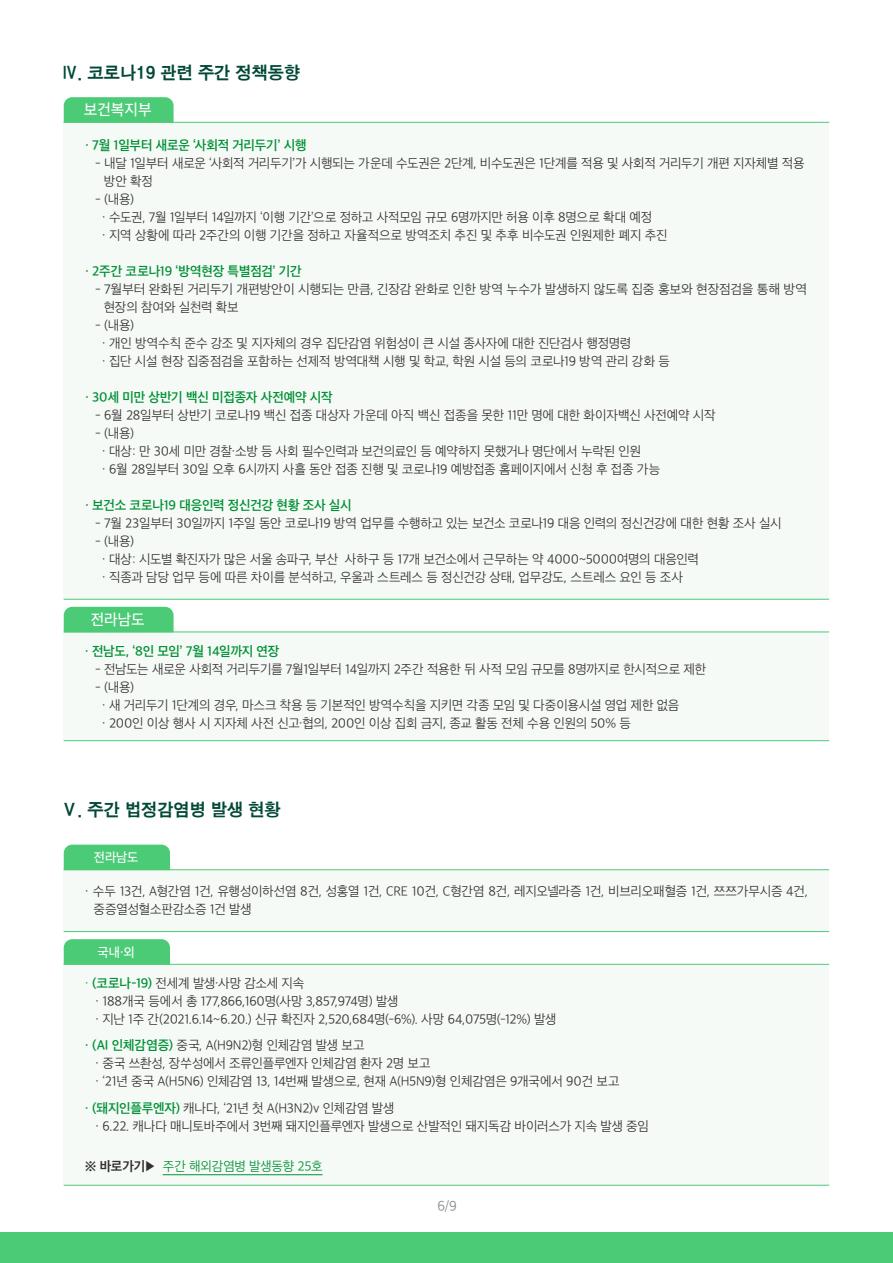
<style>
.page{position:relative;width:893px;height:1263px;background:#fff}
.page>*{position:absolute;margin:0;border:0;box-sizing:border-box;transform-origin:0 0}
.t1{font:18px "SD Gothic c Bd";color:#004837}
.t2{font:15px "SD Gothic Neoa e Md";color:#fff}
.t3{font:13.5px "SD Gothic Neoa c Lt";color:#898989}
.t4{font:12.75px/18px "SD Gothic Neoa c Lt";letter-spacing:-.02em;color:#33302f}
.t5{font:12.75px "SD Gothic Neoa f Sm";letter-spacing:-.015em;color:#009035}
.t6{font:12.75px "SD Gothic Neoa c Lt";letter-spacing:-.015em;color:#009035}
.t7{font:12.45px "SD Gothic Neoa e Md";letter-spacing:-.01em;color:#fff}
.s1{color:#009035}
.s2{font-family:"SD Gothic Neoa f Sm";color:#009035}
.s3{font-family:"SD Gothic Neoa g Bd";color:#33302f}
</style>
<div class="page">
<div style="left:0;top:1232px;width:893px;height:31px;background:#4ccb76"></div>
<div style="left:64px;top:122px;width:765px;height:478px;background:#f6faf6"></div>
<div style="left:64px;top:97px;width:110px;height:25px;background:#4ccb76"></div>
<hr style="left:64px;top:122px;width:765px;height:1px;background:#4ccb76">
<hr style="left:64px;top:599px;width:765px;height:1px;background:#4ccb76">
<div style="left:64px;top:632px;width:765px;height:108px;background:#f6faf6"></div>
<div style="left:64px;top:607px;width:110px;height:25px;background:#4ccb76"></div>
<hr style="left:64px;top:632px;width:765px;height:1px;background:#4ccb76">
<hr style="left:64px;top:740px;width:765px;height:1px;background:#4ccb76">
<div style="left:64px;top:869px;width:765px;height:63px;background:#f6faf6"></div>
<hr style="left:64px;top:869px;width:765px;height:1px;background:#4ccb76">
<div style="left:64px;top:845px;width:106px;height:24px;background:#4ccb76"></div>
<hr style="left:64px;top:931px;width:765px;height:1px;background:#4ccb76">
<div style="left:64px;top:964px;width:765px;height:221px;background:#f6faf6"></div>
<hr style="left:64px;top:1185px;width:765px;height:1px;background:#4ccb76">
<div style="left:64px;top:939px;width:106px;height:25px;background:#4ccb76"></div>
<hr style="left:64px;top:964px;width:765px;height:1px;background:#4ccb76">
<hr style="left:163px;top:1174px;width:160px;height:1px;background:#009035">
<h1 class="t1" style="left:62px;top:64px;width:240px">Ⅳ. 코로나19 관련 주간 정책동향</h1>
<p class="t2" style="left:84px;top:102px;width:69px">보건복지부</p>
<p class="t5" style="left:85px;top:139px;width:223px">· 7월 1일부터 새로운 ‘사회적 거리두기’ 시행</p>
<p class="t4" style="left:104px;top:154px;width:702px;text-indent:-9px">- 내달 1일부터 새로운 ‘사회적 거리두기’가 시행되는 가운데 수도권은 2단계, 비수도권은 1단계를 적용 및 사회적 거리두기 개편 지자체별 적용 방안 확정</p>
<p class="t4" style="left:102px;top:190px;width:567px;text-indent:-7px">- (내용)<br>· 수도권, 7월 1일부터 14일까지 ‘이행 기간’으로 정하고 사적모임 규모 6명까지만 허용 이후 8명으로 확대 예정<br>· 지역 상황에 따라 2주간의 이행 기간을 정하고 자율적으로 방역조치 추진 및 추후 비수도권 인원제한 폐지 추진</p>
<p class="t5" style="left:85px;top:265px;width:218px">· 2주간 코로나19 ‘방역현장 특별점검’ 기간</p>
<p class="t4" style="left:104px;top:280px;width:705px;text-indent:-9px">- 7월부터 완화된 거리두기 개편방안이 시행되는 만큼, 긴장감 완화로 인한 방역 누수가 발생하지 않도록 집중 홍보와 현장점검을 통해 방역 현장의 참여와 실천력 확보</p>
<p class="t4" style="left:102px;top:316px;width:570px;text-indent:-7px">- (내용)<br>· 개인 방역수칙 준수 강조 및 지자체의 경우 집단감염 위험성이 큰 시설 종사자에 대한 진단검사 행정명령<br>· 집단 시설 현장 집중점검을 포함하는 선제적 방역대책 시행 및 학교, 학원 시설 등의 코로나19 방역 관리 강화 등</p>
<p class="t5" style="left:85px;top:391px;width:249px">· 30세 미만 상반기 백신 미접종자 사전예약 시작</p>
<p class="t4" style="left:95px;top:406px;width:622px">- 6월 28일부터 상반기 코로나19 백신 접종 대상자 가운데 아직 백신 접종을 못한 11만 명에 대한 화이자백신 사전예약 시작</p>
<p class="t4" style="left:102px;top:424px;width:560px;text-indent:-7px">- (내용)<br>· 대상: 만 30세 미만 경찰·소방 등 사회 필수인력과 보건의료인 등 예약하지 못했거나 명단에서 누락된 인원<br>· 6월 28일부터 30일 오후 6시까지 사흘 동안 접종 진행 및 코로나19 예방접종 홈페이지에서 신청 후 접종 가능</p>
<p class="t5" style="left:85px;top:499px;width:268px">· 보건소 코로나19 대응인력 정신건강 현황 조사 실시</p>
<p class="t4" style="left:95px;top:514px;width:688px">- 7월 23일부터 30일까지 1주일 동안 코로나19 방역 업무를 수행하고 있는 보건소 코로나19 대응 인력의 정신건강에 대한 현황 조사 실시</p>
<p class="t4" style="left:102px;top:532px;width:599px;text-indent:-7px">- (내용)<br>· 대상: 시도별 확진자가 많은 서울 송파구, 부산 사하구 등 17개 보건소에서 근무하는 약 4000~5000여명의 대응인력 · 직종과 담당 업무 등에 따른 차이를 분석하고, 우울과 스트레스 등 정신건강 상태, 업무강도, 스트레스 요인 등 조사</p>
<p class="t2" style="left:91px;top:612px;width:56px">전라남도</p>
<p class="t5" style="left:85px;top:645px;width:196px">· 전남도, ‘8인 모임’ 7월 14일까지 연장</p>
<p class="t4" style="left:95px;top:660px;width:613px">- 전남도는 새로운 사회적 거리두기를 7월1일부터 14일까지 2주간 적용한 뒤 사적 모임 규모를 8명까지로 한시적으로 제한</p>
<p class="t4" style="left:102px;top:678px;width:579px;text-indent:-7px">- (내용)<br>· 새 거리두기 1단계의 경우, 마스크 착용 등 기본적인 방역수칙을 지키면 각종 모임 및 다중이용시설 영업 제한 없음 · 200인 이상 행사 시 지자체 사전 신고·협의, 200인 이상 집회 금지, 종교 활동 전체 수용 인원의 50% 등</p>
<h1 class="t1" style="left:62px;top:801px;width:221px">Ⅴ. 주간 법정감염병 발생 현황</h1>
<p class="t7" style="left:94px;top:851px;width:46px">전라남도</p>
<p class="t4" style="left:93px;top:883px;width:716px;text-indent:-9px">· 수두 13건, A형간염 1건, 유행성이하선염 8건, 성홍열 1건, CRE 10건, C형간염 8건, 레지오넬라증 1건, 비브리오패혈증 1건, 쯔쯔가무시증 4건, 중증열성혈소판감소증 1건 발생</p>
<p class="t7" style="left:98px;top:946px;width:39px">국내·외</p>
<p class="t4" style="left:95px;top:974px;width:463px;text-indent:-10px"><span class="s1">·</span> <span class="s2">(코로나-19)</span> 전세계 발생·사망 감소세 지속<br>· 188개국 등에서 총 177,866,160명(사망 3,857,974명) 발생<br>· 지난 1주 간(2021.6.14~6.20.) 신규 확진자 2,520,684명(-6%). 사망 64,075명(-12%) 발생</p>
<p class="t4" style="left:95px;top:1037px;width:526px;text-indent:-10px"><span class="s2">· (AI 인체감염증)</span> 중국, A(H9N2)형 인체감염 발생 보고<br>· 중국 쓰촨성, 장쑤성에서 조류인플루엔자 인체감염 환자 2명 보고<br>· ‘21년 중국 A(H5N6) 인체감염 13, 14번째 발생으로, 현재 A(H5N9)형 인체감염은 9개국에서 90건 보고</p>
<p class="t4" style="left:95px;top:1099px;width:555px;text-indent:-10px"><span class="s2">· (돼지인플루엔자)</span> 캐나다, ‘21년 첫 A(H3N2)v 인체감염 발생<br>· 6.22. 캐나다 매니토바주에서 3번째 돼지인플루엔자 발생으로 산발적인 돼지독감 바이러스가 지속 발생 중임</p>
<p class="t6" style="left:85px;top:1160px;width:239px"><span class="s3">※ 바로가기▶</span> 주간 해외감염병 발생동향 25호</p>
<p class="t3" style="left:437px;top:1199px;width:21px">6/9</p>
</div>
